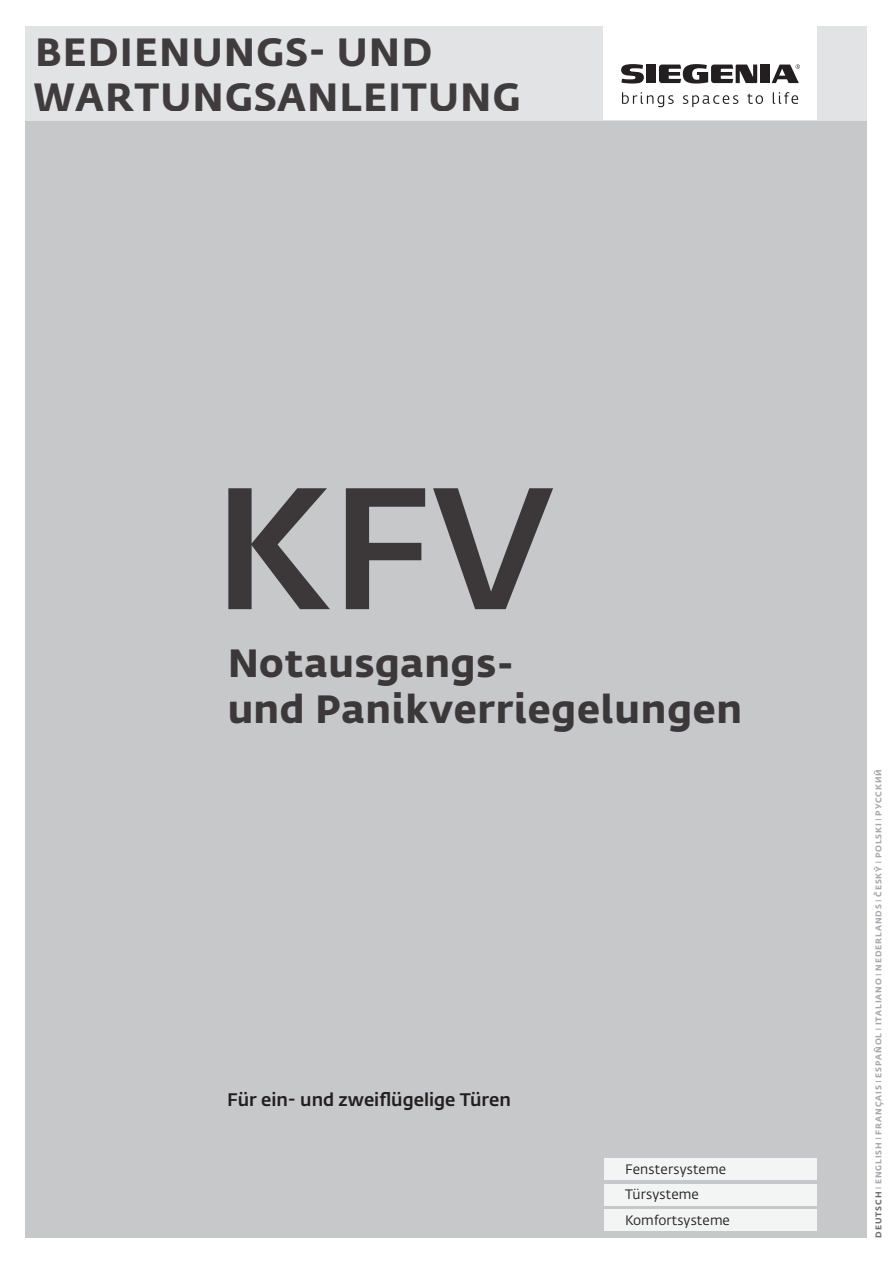
<style>
.page{position:relative;width:893px;height:1263px;background:#fff}
.page>*{position:absolute;margin:0;border:0;box-sizing:border-box;transform-origin:0 0}
.t1{font:500 171px "Fedra Sans Alt Pro";color:#231f20}
.t2{font:700 39px/46.5px "Fedra Sans Alt Pro";letter-spacing:.02em;color:#231f20}
.t3{font:500 18px "Fedra Sans Alt Pro";color:#231f20}
.t4{font:13.5px/25.5px "Fedra Sans Alt Pro";letter-spacing:.015em;color:#231f20}
.t5{font:700 8.25px "Fedra Sans Alt Pro";letter-spacing:.11em;color:#a8a9ad}
.s1{color:#6d6e71}
</style>
<div class="page">
<div style="left:26px;top:26px;width:841px;height:1211px;background:#c7c8ca"></div>
<div style="left:25px;top:26px;width:842px;height:94px;background:#e2e3e4"></div>
<div style="left:603px;top:24px;width:213px;height:96px;background:#fff"></div>
<svg style="left:622px;top:92px;width:52px;height:15px"></svg>
<svg style="left:683px;top:95px;width:55px;height:12px"></svg>
<svg style="left:747px;top:94px;width:16px;height:10px"></svg>
<svg style="left:773px;top:92px;width:25px;height:12px"></svg>
<div style="left:646px;top:65px;width:10px;height:18px;background:#231f20"></div>
<svg style="left:621px;top:64px;width:23px;height:20px"></svg>
<div style="left:760px;top:65px;width:10px;height:18px;background:#231f20"></div>
<svg style="left:659px;top:64px;width:98px;height:20px"></svg>
<svg style="left:772px;top:64px;width:28px;height:19px"></svg>
<div style="left:604px;top:1210px;width:212px;height:21px;background:#f3f4f4"></div>
<div style="left:604px;top:1184px;width:212px;height:21px;background:#f3f4f4"></div>
<div style="left:604px;top:1159px;width:212px;height:21px;background:#f3f4f4"></div>
<p class="t2" style="left:34px;top:30px;width:488px;line-height:45px">BEDIENUNGS- UND<br>WARTUNGSANLEITUNG</p>
<h1 class="t1" style="left:213px;top:450px;width:340px">KFV</h1>
<p class="t2" style="left:227px;top:643px;width:516px">Notausgangs-<br>und Panikverriegelungen</p>
<p class="t3" style="left:227px;top:1091px;width:285px">Für ein- und zweiflügelige Türen</p>
<p class="t4" style="left:625px;top:1157px;width:106px">Fenstersysteme<br>Türsysteme<br>Komfortsysteme</p>
<p class="t5" style="left:873px;top:1237px;width:470px;rotate:-90deg"><span class="s1">DEUTSCH</span> ENGLISH FRANÇAIS ESPAÑOL ITALIANO NEDERLANDS ČESKÝ POLSKI РУССКИЙ</p>
</div>
